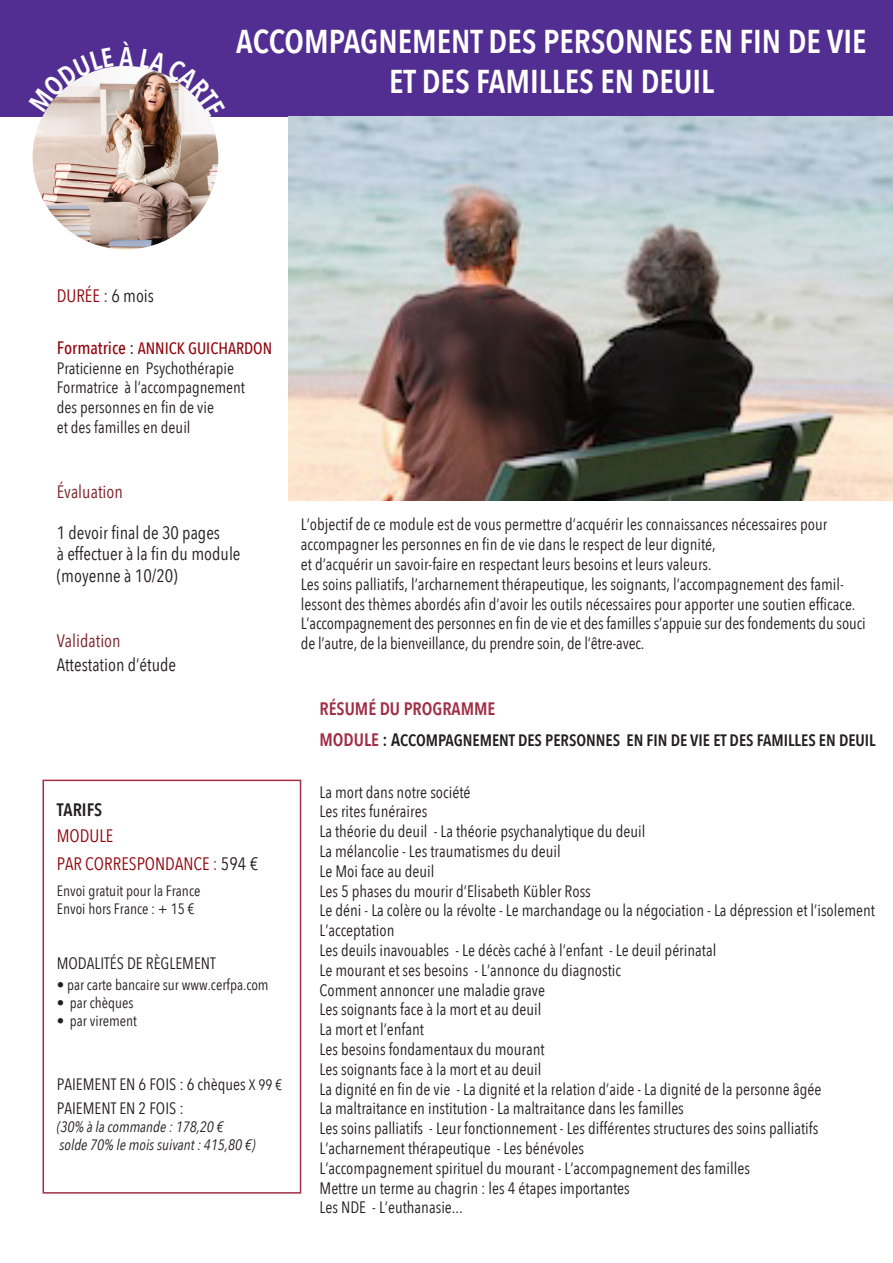
<style>
.page{position:relative;width:893px;height:1263px;background:#fff}
.page>*{position:absolute;margin:0;border:0;box-sizing:border-box;transform-origin:0 0}
.t1{font:600 33px "Avenir Next Condensed";color:#fff}
.BLOC_page_paire{font:18px/21.6px "Avenir Next Condensed";color:#231f20}
.BLOC_page_paire-2{font:18px "Avenir Next Condensed";color:#91060e}
.BLOC_page_paire-3{font:18px "Avenir Next Condensed";color:#7b2129}
.BLOC_page_paire-4{font:600 18px "Avenir Next Condensed";color:#a12e46}
.BLOC_page_paire-5{font:600 18px/26.4px "Avenir Next Condensed";color:#231f20}
.BLOC_page_paire-6{font:16.5px/19.8px "Avenir Next Condensed";color:#231f20}
.BLOC_page_paire-7{font:600 16.5px "Avenir Next Condensed";color:#231f20}
.BLOC_page_paire-8{font:500 16.5px "Avenir Next Condensed";color:#91060e}
.BLOC_page_paire-9{font:15px/18px "Avenir Next Condensed";color:#231f20}
.BLOC_page_paire-10{font:italic 15px/18px "Avenir Next Condensed";color:#231f20}
.BLOC_page_paire-11{font:15px "Avenir Next Condensed";color:#231f20}
.s1{color:#91060e}
.s2{font-size:18px}
.s3{font-size:18px;color:#231f20}
.s4{font-weight:400;color:#91060e}
.s5{color:#7b2129}
.s6{color:#231f20}
.s7{font-style:inherit}
.s8{font-size:15px}
.s9{font-size:18px;color:#a12e46}
</style>
<div class="page">
<div style="left:0;top:0;width:893px;height:117px;background:#522e92"></div>
<div style="left:43px;top:780px;width:258px;height:413px;border:2px solid #a12e46"></div>
<img style="left:33px;top:66px;width:185px;height:183px">
<img style="left:288px;top:117px;width:605px;height:384px">
<svg style="left:33px;top:66px;width:81px;height:46px"></svg>
<svg style="left:140px;top:66px;width:78px;height:51px"></svg>
<p class="t1" style="left:236px;top:13px;width:632px">ACCOMPAGNEMENT DES PERSONNES EN FIN DE VIE</p>
<p class="t1" style="left:389px;top:53px;width:326px">ET DES FAMILLES EN DEUIL</p>
<p class="BLOC_page_paire" style="left:57px;top:284px;width:99px"><span class="s1">DURÉE</span> : 6 mois</p>
<p class="BLOC_page_paire-8" style="left:57px;top:338px;width:217px"><span class="s2">Formatrice</span> <span class="s3">:</span> ANNICK GUICHARDON</p>
<p class="BLOC_page_paire-6" style="left:57px;top:357px;width:179px">Praticienne en Psychothérapie</p>
<p class="BLOC_page_paire-6" style="left:57px;top:377px;width:190px">Formatrice à l’accompagnement</p>
<p class="BLOC_page_paire-6" style="left:57px;top:397px;width:159px">des personnes en fin de vie</p>
<p class="BLOC_page_paire-6" style="left:57px;top:416px;width:135px">et des familles en deuil</p>
<p class="BLOC_page_paire-3" style="left:57px;top:476px;width:68px">Évaluation</p>
<p class="BLOC_page_paire" style="left:57px;top:521px;width:165px">1 devoir final de 30 pages</p>
<p class="BLOC_page_paire" style="left:57px;top:542px;width:185px">à effectuer à la fin du module (moyenne à 10/20)</p>
<p class="BLOC_page_paire-3" style="left:57px;top:625px;width:65px">Validation</p>
<p class="BLOC_page_paire" style="left:57px;top:653px;width:121px">Attestation d’étude</p>
<p class="BLOC_page_paire-5" style="left:57px;top:796px;width:58px">TARIFS<br><span class="s4">MODULE</span></p>
<p class="BLOC_page_paire-2" style="left:57px;top:848px;width:203px">PAR CORRESPONDANCE <span class="s5">:</span> <span class="s6">594 €</span></p>
<p class="BLOC_page_paire-9" style="left:57px;top:881px;width:145px">Envoi gratuit pour la France<br>Envoi hors France : + 15 €</p>
<p class="BLOC_page_paire-6" style="left:57px;top:953px;width:161px">MODALITÉS DE RÈGLEMENT</p>
<p class="BLOC_page_paire-11" style="left:57px;top:972px;width:213px">• par carte bancaire sur www.cerfpa.com</p>
<p class="BLOC_page_paire-11" style="left:57px;top:990px;width:78px">• par chèques</p>
<p class="BLOC_page_paire-9" style="left:57px;top:1011px;width:82px"><span class="s7">•</span> par virement</p>
<p class="BLOC_page_paire-6" style="left:57px;top:1071px;width:227px;line-height:24.3px">PAIEMENT EN 6 FOIS : 6 chèques <span class="s8">X 99 €<br></span>PAIEMENT EN 2 FOIS :</p>
<p class="BLOC_page_paire-10" style="left:57px;top:1118px;width:200px">(30% à la commande : 178,20 €<br>solde 70% le mois suivant : 415,80 €)</p>
<p class="BLOC_page_paire-6" style="left:301px;top:514px;width:528px">L’objectif de ce module est de vous permettre d’acquérir les connaissances nécessaires pour accompagner les personnes en fin de vie dans le respect de leur dignité,</p>
<p class="BLOC_page_paire-6" style="left:301px;top:553px;width:412px">et d’acquérir un savoir-faire en respectant leurs besoins et leurs valeurs.</p>
<p class="BLOC_page_paire-6" style="left:301px;top:573px;width:566px">Les soins palliatifs, l’archarnement thérapeutique, les soignants, l’accompagnement des famil&shy;lessont des thèmes abordés afin d’avoir les outils nécessaires pour apporter une soutien efficace.<br>L’accompagnement des personnes en fin de vie et des familles s’appuie sur des fondements du souci de l’autre, de la bienveillance, du prendre soin, de l’être-avec.</p>
<p class="BLOC_page_paire-4" style="left:320px;top:693px;width:177px">RÉSUMÉ DU PROGRAMME</p>
<p class="BLOC_page_paire-7" style="left:320px;top:726px;width:558px"><span class="s9">MODULE</span> <span class="s2">: A</span>CCOMPAGNEMENT DES PERSONNES EN FIN DE VIE ET DES FAMILLES EN DEUIL</p>
<p class="BLOC_page_paire-6" style="left:320px;top:781px;width:152px">La mort dans notre société</p>
<p class="BLOC_page_paire-6" style="left:320px;top:801px;width:109px">Les rites funéraires</p>
<p class="BLOC_page_paire-6" style="left:320px;top:821px;width:327px">La théorie du deuil - La théorie psychanalytique du deuil</p>
<p class="BLOC_page_paire-6" style="left:320px;top:840px;width:243px">La mélancolie - Les traumatismes du deuil</p>
<p class="BLOC_page_paire-6" style="left:320px;top:860px;width:116px">Le Moi face au deuil</p>
<p class="BLOC_page_paire-6" style="left:320px;top:880px;width:273px">Les 5 phases du mourir d’Elisabeth Kübler Ross</p>
<p class="BLOC_page_paire-6" style="left:320px;top:900px;width:557px">Le déni - La colère ou la révolte - Le marchandage ou la négociation - La dépression et l’isolement</p>
<p class="BLOC_page_paire-6" style="left:320px;top:920px;width:76px">L’acceptation</p>
<p class="BLOC_page_paire-6" style="left:320px;top:939px;width:398px">Les deuils inavouables - Le décès caché à l’enfant - Le deuil périnatal</p>
<p class="BLOC_page_paire-6" style="left:320px;top:959px;width:303px">Le mourant et ses besoins - L’annonce du diagnostic</p>
<p class="BLOC_page_paire-6" style="left:320px;top:979px;width:227px">Comment annoncer une maladie grave</p>
<p class="BLOC_page_paire-6" style="left:320px;top:999px;width:223px">Les soignants face à la mort et au deuil</p>
<p class="BLOC_page_paire-6" style="left:320px;top:1019px;width:106px">La mort et l’enfant</p>
<p class="BLOC_page_paire-6" style="left:320px;top:1038px;width:227px">Les besoins fondamentaux du mourant</p>
<p class="BLOC_page_paire-6" style="left:320px;top:1058px;width:223px">Les soignants face à la mort et au deuil</p>
<p class="BLOC_page_paire-6" style="left:320px;top:1078px;width:503px">La dignité en fin de vie - La dignité et la relation d’aide - La dignité de la personne âgée</p>
<p class="BLOC_page_paire-6" style="left:320px;top:1098px;width:366px">La maltraitance en institution - La maltraitance dans les familles</p>
<p class="BLOC_page_paire-6" style="left:320px;top:1118px;width:500px">Les soins palliatifs - Leur fonctionnement - Les différentes structures des soins palliatifs</p>
<p class="BLOC_page_paire-6" style="left:320px;top:1137px;width:266px">L’acharnement thérapeutique - Les bénévoles</p>
<p class="BLOC_page_paire-6" style="left:320px;top:1157px;width:432px">L’accompagnement spirituel du mourant - L’accompagnement des familles</p>
<p class="BLOC_page_paire-6" style="left:320px;top:1177px;width:312px">Mettre un terme au chagrin : les 4 étapes importantes</p>
<p class="BLOC_page_paire-6" style="left:320px;top:1197px;width:145px">Les NDE - L’euthanasie...</p>
</div>
